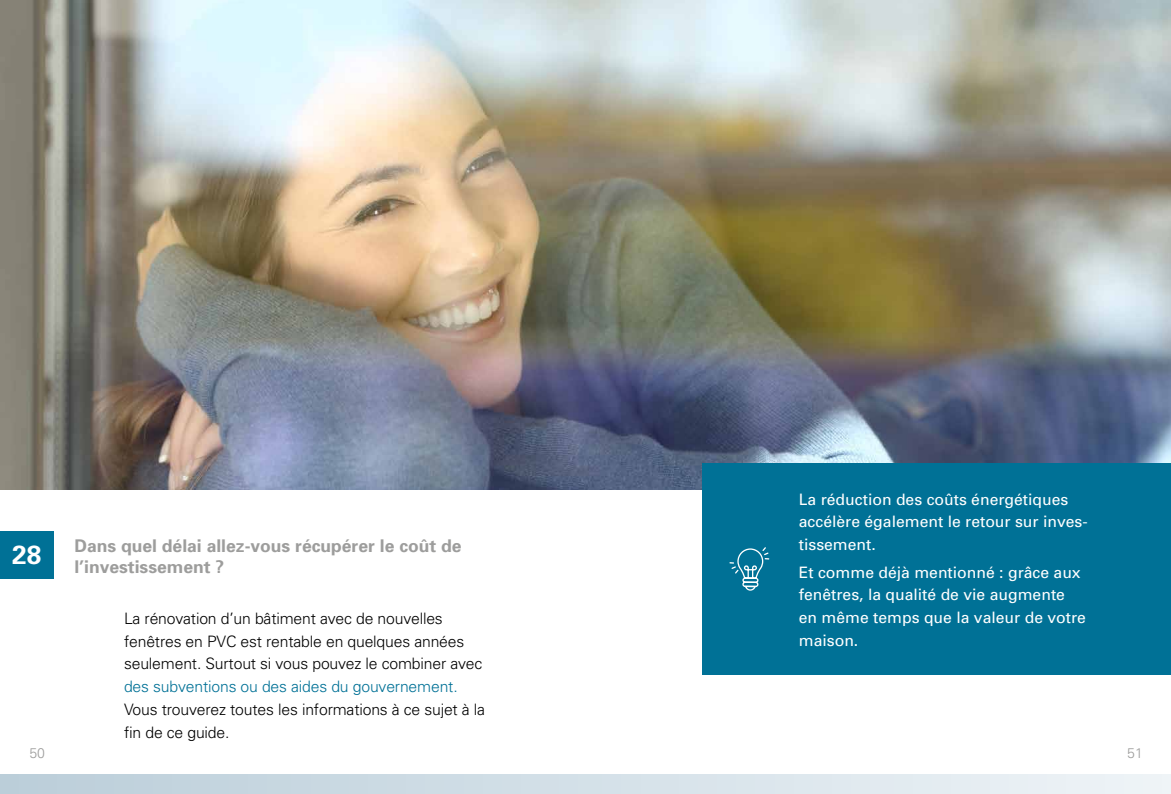
<style>
.page{position:relative;width:1171px;height:794px;background:#fff}
.page>*{position:absolute;margin:0;border:0;box-sizing:border-box;transform-origin:0 0}
.t1{font:700 26.25px "Univers";color:#fff}
.t2{font:700 17.5px/21px "Univers";color:#9d9d9c}
.t3{font:300 15.75px/22.8px "Univers";letter-spacing:-.01em;color:#000}
.t4{font:15.75px/22.8px "Univers";color:#fff}
.t5{font:300 15.75px "Univers";letter-spacing:-.01em;color:#007196}
.t6{font:300 14px "Univers";color:#9d9d9c}
</style>
<div class="page">
<div style="left:0;top:774px;width:1171px;height:20px;background:linear-gradient(to right,#bbced9,#eef4f7)"></div>
<div style="left:0;top:531px;width:53px;height:47px;background:#007196"></div>
<img style="left:0;top:0;width:1171px;height:489px">
<div style="left:702px;top:463px;width:469px;height:212px;background:#007196"></div>
<svg style="left:729px;top:547px;width:41px;height:44px"></svg>
<h1 class="t1" style="left:12px;top:537px;width:31px">28</h1>
<p class="t2" style="left:74px;top:535px;width:389px">Dans quel délai allez-vous récupérer le coût de l’investissement ?</p>
<p class="t3" style="left:124px;top:606px;width:360px">La rénovation d’un bâtiment avec de nouvelles fenêtres en PVC est rentable en quelques années seulement. Surtout si vous pouvez le combiner avec</p>
<p class="t5" style="left:124px;top:677px;width:335px">des subventions ou des aides du gouvernement.</p>
<p class="t3" style="left:124px;top:697px;width:362px">Vous trouverez toutes les informations à ce sujet à la fin de ce guide.</p>
<p class="t4" style="left:799px;top:487px;width:290px">La réduction des coûts énergétiques accélère également le retour sur inves&shy;tissement.</p>
<p class="t4" style="left:799px;top:560px;width:289px">Et comme déjà mentionné : grâce aux fenêtres, la qualité de vie augmente en même temps que la valeur de votre maison.</p>
<p class="t6" style="left:29px;top:744px;width:17px">50</p>
<p class="t6" style="left:1127px;top:744px;width:17px">51</p>
</div>
